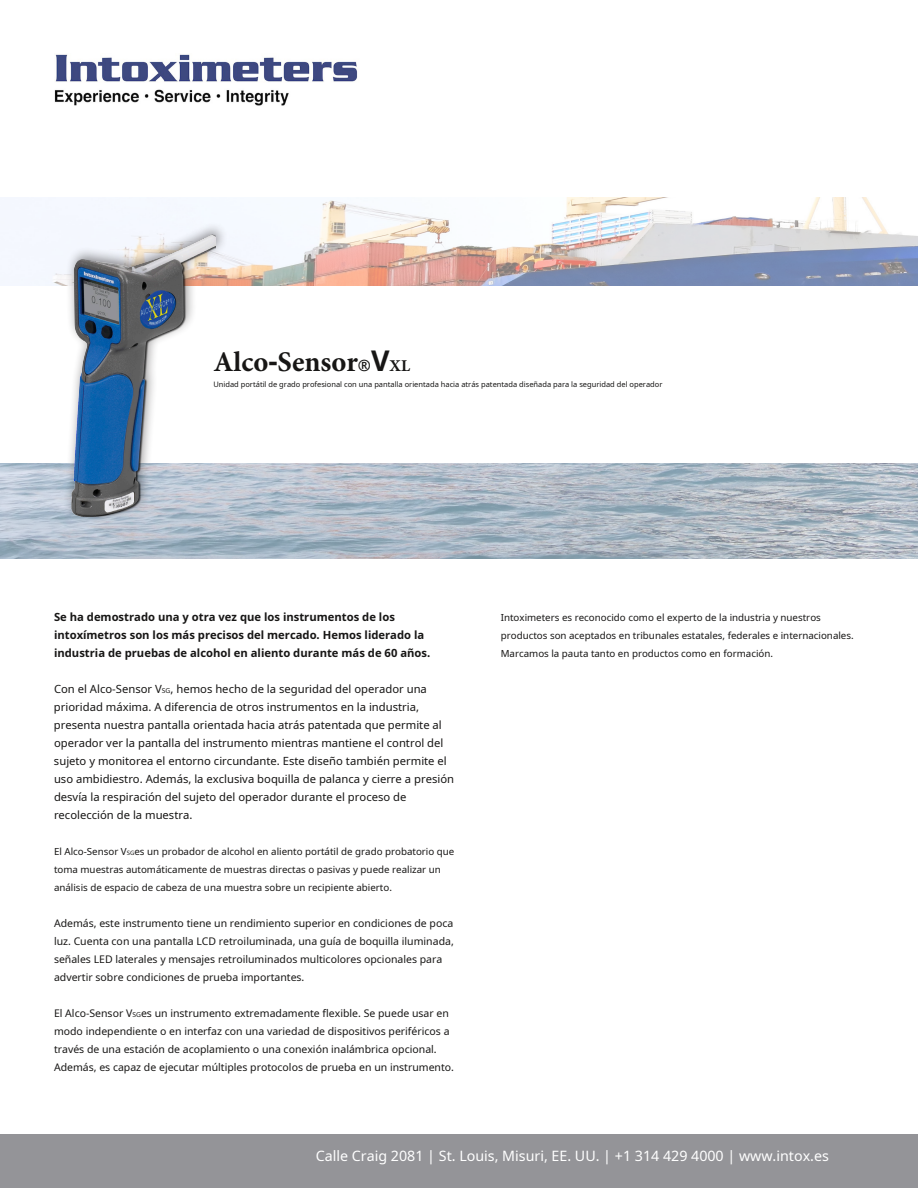
<style>
.page{position:relative;width:918px;height:1188px;background:#fff}
.page>*{position:absolute;margin:0;border:0;box-sizing:border-box;transform-origin:0 0}
.t1{font:700 28.5px "Minion Pro";color:#171615}
.t2{font:14.25px "Noto Sans";color:#fff}
.t3{font:11.25px/18px "Noto Sans";color:#171615}
.t4{font:700 11.25px/18px "Noto Sans";color:#171615}
.t5{font:10.5px/18px "Noto Sans";color:#171615}
.t6{font:9.75px/18px "Noto Sans";color:#171615}
.t7{font:7.5px "Noto Sans";color:#171615}
.s1{font-family:"Noto Sans"}
.s2{font-family:"Noto Sans";font-size:15.75px}
.s3{font-size:16.5px}
.s4{font-size:6.75px}
.s5{font-size:6px}
</style>
<div class="page">
<img style="left:0;top:198px;width:918px;height:360px">
<div style="left:0;top:286px;width:918px;height:177px;background:#fff"></div>
<div style="left:0;top:1134px;width:918px;height:54px;background:#949498"></div>
<img style="left:54px;top:54px;width:304px;height:52px">
<div style="left:63px;top:222px;width:165px;height:302px;background:#231f20;opacity:.5"></div>
<img style="left:50px;top:226px;width:165px;height:305px">
<h1 class="t1" style="left:213px;top:342px;width:198px">Alco<span class="s1">-</span>Sensor<span class="s2">®</span><span class="s1">V</span><span class="s3">XL</span></h1>
<p class="t7" style="left:213px;top:379px;width:451px">Unidad portátil de grado profesional con una pantalla orientada hacia atrás patentada diseñada para la seguridad del operador</p>
<p class="t4" style="left:54px;top:607px;width:378px">Se ha demostrado una y otra vez que los instrumentos de los intoxímetros son los más precisos del mercado. Hemos liderado la industria de pruebas de alcohol en aliento durante más de 60 años.</p>
<p class="t6" style="left:501px;top:608px;width:355px">Intoximeters es reconocido como el experto de la industria y nuestros productos son aceptados en tribunales estatales, federales e internacionales.<br>Marcamos la pauta tanto en productos como en formación.</p>
<p class="t3" style="left:54px;top:679px;width:402px">Con el Alco-Sensor V<span class="s4">SG</span>, hemos hecho de la seguridad del operador una prioridad máxima. A diferencia de otros instrumentos en la industria, presenta nuestra pantalla orientada hacia atrás patentada que permite al operador ver la pantalla del instrumento mientras mantiene el control del sujeto y monitorea el entorno circundante. Este diseño también permite el uso ambidiestro. Además, la exclusiva boquilla de palanca y cierre a presión desvía la respiración del sujeto del operador durante el proceso de recolección de la muestra.</p>
<p class="t6" style="left:54px;top:842px;width:402px">El Alco-Sensor V<span class="s5">SG</span>es un probador de alcohol en aliento portátil de grado probatorio que toma muestras automáticamente de muestras directas o pasivas y puede realizar un análisis de espacio de cabeza de una muestra sobre un recipiente abierto.</p>
<p class="t5" style="left:54px;top:914px;width:401px">Además, este instrumento tiene un rendimiento superior en condiciones de poca luz. Cuenta con una pantalla LCD retroiluminada, una guía de boquilla iluminada, señales LED laterales y mensajes retroiluminados multicolores opcionales para advertir sobre condiciones de prueba importantes.</p>
<p class="t5" style="left:54px;top:1004px;width:402px">El Alco-Sensor V<span class="s4">SG</span>es un instrumento extremadamente flexible. Se puede usar en modo independiente o en interfaz con una variedad de dispositivos periféricos a través de una estación de acoplamiento o una conexión inalámbrica opcional.<br>Además, es capaz de ejecutar múltiples protocolos de prueba en un instrumento.</p>
<h2 class="t2" style="left:316px;top:1145px;width:515px">Calle Craig 2081 | St. Louis, Misuri, EE. UU. | +1 314 429 4000 | www.intox.es</h2>
</div>
